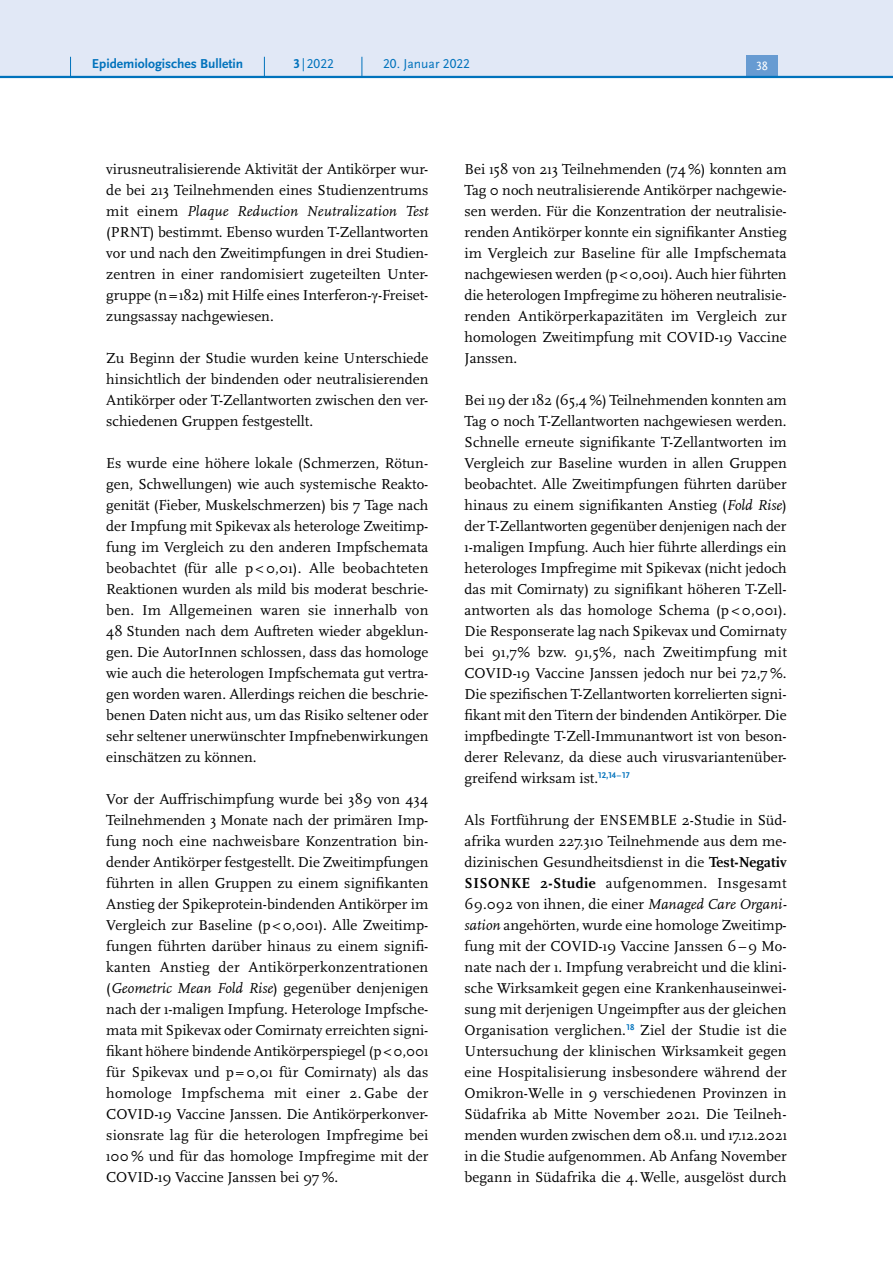
<style>
.page{position:relative;width:893px;height:1263px;background:#fff}
.page>*{position:absolute;margin:0;border:0;box-sizing:border-box;transform-origin:0 0}
.P_-_Fließtext{font:15px/21px "Scala Pro";color:#000;text-align:justify}
.t1{font:700 13.5px "Scala Sans Pro";color:#0072bc}
.t2{font:13.5px "Scala Sans Pro";color:#0072bc}
.t3{font:12.45px "Scala Sans Pro";color:#fff}
.s1{font-weight:700}
.s2{font-style:italic}
.s3{font-family:"Times New Roman"}
</style>
<div class="page">
<div style="left:0;top:0;width:893px;height:77px;background:#e1e8f6"></div>
<div style="left:746px;top:55px;width:32px;height:21px;background:#679bd2"></div>
<hr style="left:0;top:76px;width:893px;height:2px;background:#0072bc">
<svg style="left:70px;top:57px;width:1px;height:19px"></svg>
<svg style="left:264px;top:57px;width:1px;height:19px"></svg>
<svg style="left:362px;top:57px;width:1px;height:19px"></svg>
<p class="t1" style="left:92px;top:55px;width:153px">Epidemiologisches Bulletin</p>
<p class="t2" style="left:293px;top:55px;width:42px"><span class="s1">3</span> | 2022</p>
<p class="t2" style="left:383px;top:55px;width:88px">20. Januar 2022</p>
<p class="t3" style="left:756px;top:59px;width:14px">38</p>
<p class="P_-_Fließtext" style="left:106px;top:158px;width:324px">virusneutralisierende Aktivität der Antikörper wur&shy;de bei 213 Teilnehmenden eines Studienzentrums mit einem <span class="s2">Plaque Reduction Neutralization Test </span>(PRNT) bestimmt. Ebenso wurden T-Zellantworten vor und nach den Zweitimpfungen in drei Studien&shy;zentren in einer randomisiert zugeteilten Unter&shy;gruppe (n=182) mit Hilfe eines Interferon-<span class="s3">γ</span>-Freiset&shy;zungsassay nachgewiesen.</p>
<p class="P_-_Fließtext" style="left:106px;top:347px;width:324px">Zu Beginn der Studie wurden keine Unterschiede hinsichtlich der bindenden oder neutralisierenden Antikörper oder T-Zellantworten zwischen den ver&shy;schiedenen Gruppen festgestellt.</p>
<p class="P_-_Fließtext" style="left:106px;top:452px;width:324px">Es wurde eine höhere lokale (Schmerzen, Rötun&shy;gen, Schwellungen) wie auch systemische Reakto&shy;genität (Fieber, Muskelschmerzen) bis 7 Tage nach der Impfung mit Spikevax als heterologe Zweitimp&shy;fung im Vergleich zu den anderen Impfschemata beobachtet (für alle p &lt; 0,01). Alle beobachteten Reaktionen wurden als mild bis moderat beschrie&shy;ben. Im Allgemeinen waren sie innerhalb von 48 Stunden nach dem Auftreten wieder abgeklun&shy;gen. Die AutorInnen schlossen, dass das homologe wie auch die heterologen Impfschemata gut vertra&shy;gen worden waren. Allerdings reichen die beschrie&shy;benen Daten nicht aus, um das Risiko seltener oder sehr seltener unerwünschter Impfnebenwirkungen einschätzen zu können.</p>
<p class="P_-_Fließtext" style="left:106px;top:788px;width:324px">Vor der Auffrischimpfung wurde bei 389 von 434<br>Teilnehmenden 3 Monate nach der primären Imp&shy;fung noch eine nachweisbare Konzentration bin&shy;dender Antikörper festgestellt. Die Zweitimpfungen führten in allen Gruppen zu einem signifikanten Anstieg der Spikeprotein-bindenden Antikörper im Vergleich zur Baseline (p&lt;0,001). Alle Zweitimp&shy;fungen führten darüber hinaus zu einem signifi&shy;kanten Anstieg der Antikörperkonzentrationen (<span class="s2">Geometric Mean Fold Rise</span>) gegenüber denjenigen nach der 1-maligen Impfung. Heterologe Impfsche&shy;mata mit Spikevax oder Comirnaty erreichten signi&shy;fikant höhere bindende Antikörperspiegel (p&lt;0,001 für Spikevax und p =0,01 für Comirnaty) als das homologe Impfschema mit einer 2. Gabe der COVID-19 Vaccine Janssen. Die Antikörperkonver&shy;sionsrate lag für die heterologen Impfregime bei 100 % und für das homologe Impfregime mit der COVID-19 Vaccine Janssen bei 97 %.</p>
<p class="P_-_Fließtext" style="left:465px;top:158px;width:324px">Bei 158 von 213 Teilnehmenden (74 %) konnten am Tag 0 noch neutralisierende Antikörper nachgewie&shy;sen werden. Für die Konzentration der neutralisie&shy;renden Antikörper konnte ein signifikanter Anstieg im Vergleich zur Baseline für alle Impfschemata nachgewiesen werden (p&lt;0,001). Auch hier führten die heterologen Impfregime zu höheren neutralisie&shy;renden Antikörperkapazitäten im Vergleich zur homologen Zweitimpfung mit COVID-19 Vaccine Janssen.</p>
<p class="P_-_Fließtext" style="left:465px;top:389px;width:324px">Bei 119 der 182 (65,4 %) Teilnehmenden konnten am Tag 0 noch T-Zellantworten nachgewiesen werden.<br>Schnelle erneute signifikante T-Zellantworten im Vergleich zur Baseline wurden in allen Gruppen beobachtet. Alle Zweitimpfungen führten darüber hinaus zu einem signifikanten Anstieg (<span class="s2">Fold Rise</span>) der T-Zellantworten gegenüber denjenigen nach der 1-maligen Impfung. Auch hier führte allerdings ein heterologes Impfregime mit Spikevax (nicht jedoch das mit Comirnaty) zu signifikant höheren T-Zell&shy;antworten als das homologe Schema (p &lt; 0,001).<br>Die Responserate lag nach Spikevax und Comirnaty bei 91,7% bzw. 91,5%, nach Zweitimpfung mit COVID-19 Vaccine Janssen jedoch nur bei 72,7 %.<br>Die spezifischen T-Zellantworten korrelierten signi&shy;fikant mit den Titern der bindenden Antikörper. Die impfbedingte T-Zell-Immunantwort ist von beson&shy;derer Relevanz, da diese auch virusvariantenüber&shy;greifend wirksam ist.<sup>12,14–17</sup></p>
<p class="P_-_Fließtext" style="left:465px;top:809px;width:324px">Als Fortführung der ENSEMBLE 2-Studie in Süd&shy;afrika wurden 227.310 Teilnehmende aus dem me&shy;dizinischen Gesundheitsdienst in die <span class="s1">Test-Negativ SISONKE 2-Studie</span> aufgenommen. Insgesamt 69.092 von ihnen, die einer <span class="s2">Managed Care Organi&shy;sation</span> angehörten, wurde eine homologe Zweitimp&shy;fung mit der COVID-19 Vaccine Janssen 6–9 Mo&shy;nate nach der 1. Impfung verabreicht und die klini&shy;sche Wirksamkeit gegen eine Krankenhauseinwei&shy;sung mit derjenigen Ungeimpfter aus der gleichen Organisation verglichen.<sup>18</sup> Ziel der Studie ist die Untersuchung der klinischen Wirksamkeit gegen eine Hospitalisierung insbesondere während der Omikron-Welle in 9 verschiedenen Provinzen in Südafrika ab Mitte November 2021. Die Teilneh&shy;menden wurden zwischen dem 08.11. und 17.12.2021 in die Studie aufgenommen. Ab Anfang November begann in Südafrika die 4.Welle, ausgelöst durch</p>
</div>
